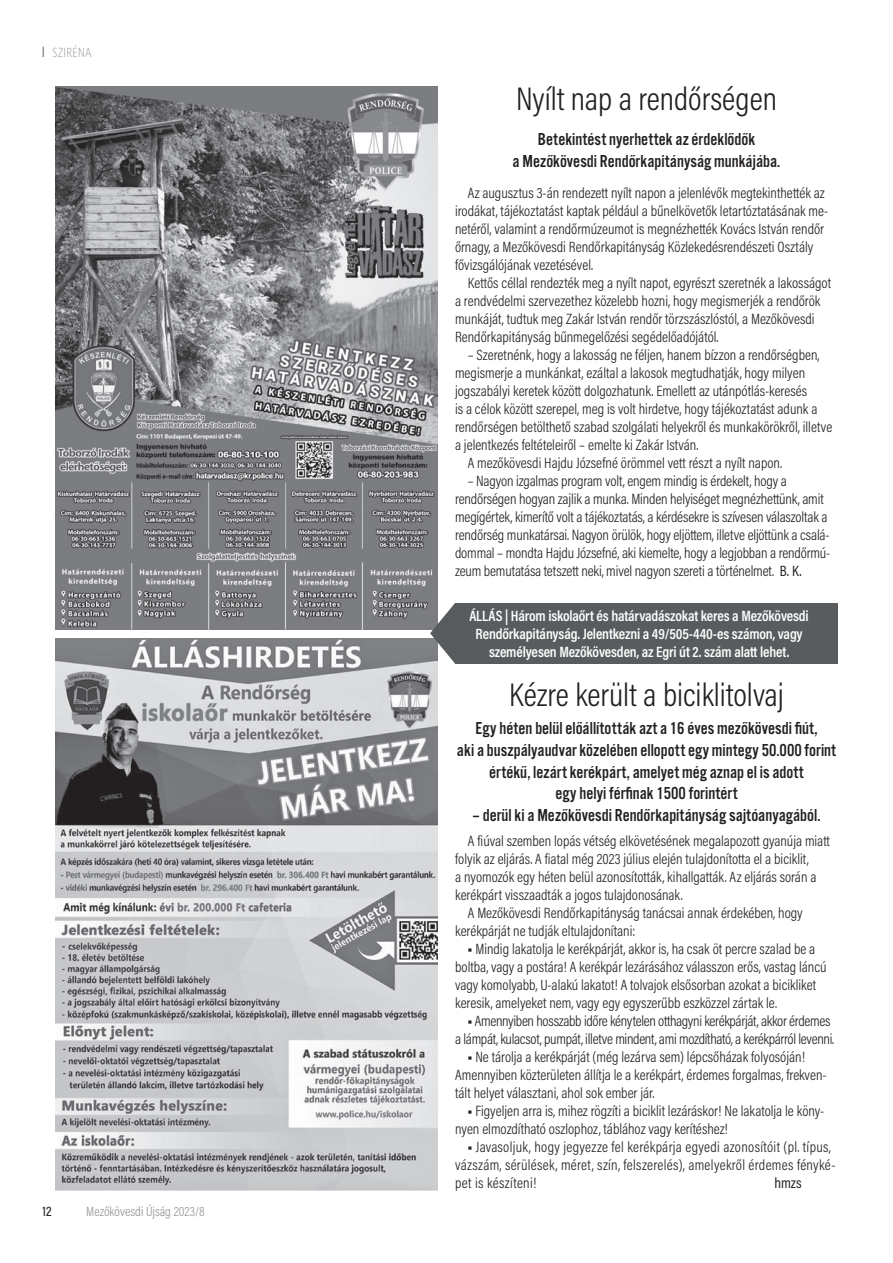
<style>
.page{position:relative;width:893px;height:1263px;background:#fff}
.page>*{position:absolute;margin:0;border:0;box-sizing:border-box;transform-origin:0 0}
.t1{font:300 33px "Acumin Pro Cond";color:#231f20}
.t2{font:18px/21.6px "Alternate Got No 3 D";color:#231f20;text-align:center}
.t3{font:300 15px/18px "Acumin Pro Cond";color:#231f20}
.t4{font:600 15px/18px "Acumin Pro Cond";letter-spacing:-.01em;color:#fff;text-align:center}
.t5{font:300 15px/18px "Acumin Pro Cond";letter-spacing:.02em;color:#231f20}
.t6{font:300 15px/18px "Acumin Pro Cond";letter-spacing:-.02em;color:#231f20;text-align:right}
.t7{font:15px "Acumin Pro Cond";color:#231f20}
.t8{font:300 13.5px "Acumin Pro Cond";color:#939598}
.t9{font:200 13.5px "Ingra Cd";color:#939598}
.t10{font:500 13.5px "Acumin Pro Cond";color:#231f20}
.s1{font-weight:400}
.s2{font-weight:900}
</style>
<div class="page">
<img style="left:55px;top:86px;width:383px;height:543px">
<img style="left:55px;top:638px;width:383px;height:553px">
<div style="left:455px;top:603px;width:383px;height:61px;background:#585c5e"></div>
<svg style="left:430px;top:603px;width:25px;height:61px"></svg>
<p class="t9" style="left:53px;top:44px;width:41px">SZIRÉNA</p>
<p class="t10" style="left:43px;top:1202px;width:11px">12</p>
<p class="t8" style="left:86px;top:1202px;width:120px">Mezőkövesdi Újság 2023/8</p>
<h1 class="t1" style="left:516px;top:78px;width:262px">Nyílt nap a rendőrségen</h1>
<p class="t2" style="left:513px;top:129px;width:269px">Betekintést nyerhettek az érdeklődők<br>a Mezőkövesdi Rendőrkapitányság munkájába.</p>
<p class="t3" style="left:455px;top:184px;width:375px;text-indent:13px">Az augusztus 3-án rendezett nyílt napon a jelenlévők megtekinthették az irodákat, tájékoztatást kaptak például a bűnelkövetők letartóztatásának me&shy;netéről, valamint a rendőrmúzeumot is megnézhették Kovács István rendőr őrnagy, a Mezőkövesdi Rendőrkapitányság Közlekedésrendészeti Osztály fővizsgálójának vezetésével.</p>
<p class="t3" style="left:455px;top:274px;width:378px;text-indent:13px">Kettős céllal rendezték meg a nyílt napot, egyrészt szeretnék a lakosságot a rendvédelmi szervezethez közelebb hozni, hogy megismerjék a rendőrök munkáját, tudtuk meg Zakár István rendőr törzszászlóstól, a Mezőkövesdi Rendőrkapitányság bűnmegelőzési segédelőadójától.</p>
<p class="t3" style="left:468px;top:346px;width:353px">– Szeretnénk, hogy a lakosság ne féljen, hanem bízzon a rendőrségben,</p>
<p class="t3" style="left:455px;top:364px;width:352px">megismerje a munkánkat, ezáltal a lakosok megtudhatják, hogy milyen</p>
<p class="t3" style="left:455px;top:382px;width:354px">jogszabályi keretek között dolgozhatunk. Emellett az utánpótlás-keresés</p>
<p class="t3" style="left:455px;top:400px;width:364px">is a célok között szerepel, meg is volt hirdetve, hogy tájékoztatást adunk a</p>
<p class="t3" style="left:455px;top:418px;width:379px">rendőrségen betölthető szabad szolgálati helyekről és munkakörökről, illetve</p>
<p class="t3" style="left:455px;top:436px;width:245px">a jelentkezés feltételeiről – emelte ki Zakár István.</p>
<p class="t3" style="left:468px;top:454px;width:316px">A mezőkövesdi Hajdu Józsefné örömmel vett részt a nyílt napon.</p>
<p class="t3" style="left:455px;top:472px;width:377px;text-indent:13px">– Nagyon izgalmas program volt, engem mindig is érdekelt, hogy a rendőrségen hogyan zajlik a munka. Minden helyiséget megnézhettünk, amit megígértek, kimerítő volt a tájékoztatás, a kérdésekre is szívesen válaszoltak a rendőrség munkatársai. Nagyon örülök, hogy eljöttem, illetve eljöttünk a csalá&shy;dommal – mondta Hajdu Józsefné, aki kiemelte, hogy a legjobban a rendőrmú&shy;zeum bemutatása tetszett neki, mivel nagyon szereti a történelmet. <span class="s1">B. K.</span></p>
<p class="t4" style="left:469px;top:606px;width:341px">ÁLLÁS | Három iskolaőrt és határvadászokat keres a Mezőkövesdi<br>Rendőrkapitányság. Jelentkezni a 49/505-440-es számon, vagy személyesen Mezőkövesden, az Egri út 2. szám alatt lehet.</p>
<h1 class="t1" style="left:509px;top:673px;width:276px">Kézre került a biciklitolvaj</h1>
<p class="t2" style="left:457px;top:718px;width:381px">Egy héten belül előállították azt a 16 éves mezőkövesdi fiút,<br>aki a buszpályaudvar közelében ellopott egy mintegy 50.000 forint értékű, lezárt kerékpárt, amelyet még aznap el is adott<br>egy helyi férfinak 1500 forintért</p>
<p class="t2" style="left:473px;top:804px;width:349px">– derül ki a Mezőkövesdi Rendőrkapitányság sajtóanyagából.</p>
<p class="t3" style="left:468px;top:832px;width:364px">A fiúval szemben lopás vétség elkövetésének megalapozott gyanúja miatt</p>
<p class="t3" style="left:455px;top:850px;width:355px">folyik az eljárás. A fiatal még 2023 július elején tulajdonította el a biciklit,</p>
<p class="t3" style="left:455px;top:868px;width:363px">a nyomozók egy héten belül azonosították, kihallgatták. Az eljárás során a</p>
<p class="t3" style="left:455px;top:886px;width:229px">kerékpárt visszaadták a jogos tulajdonosának.</p>
<p class="t3" style="left:468px;top:904px;width:336px">A Mezőkövesdi Rendőrkapitányság tanácsai annak érdekében, hogy</p>
<p class="t3" style="left:455px;top:922px;width:182px">kerékpárját ne tudják eltulajdonítani:</p>
<p class="t3" style="left:455px;top:940px;width:373px;text-indent:13px"><span class="s2">•</span> Mindig lakatolja le kerékpárját, akkor is, ha csak öt percre szalad be a boltba, vagy a postára! A kerékpár lezárásához válasszon erős, vastag láncú vagy komolyabb, U-alakú lakatot! A tolvajok elsősorban azokat a bicikliket keresik, amelyeket nem, vagy egy egyszerűbb eszközzel zártak le.</p>
<p class="t6" style="left:455px;top:1012px;width:380px"><span class="s2">•</span> Amennyiben hosszabb időre kénytelen otthagyni kerékpárját, akkor érdemes<br>a lámpát, kulacsot, pumpát, illetve mindent, ami mozdítható, a kerékpárról levenni.</p>
<p class="t3" style="left:455px;top:1048px;width:373px;text-indent:13px"><span class="s2">•</span> Ne tárolja a kerékpárját (még lezárva sem) lépcsőházak folyosóján!<br>Amennyiben közterületen állítja le a kerékpárt, érdemes forgalmas, frekven&shy;tált helyet választani, ahol sok ember jár.</p>
<p class="t3" style="left:455px;top:1102px;width:371px;text-indent:13px"><span class="s2">•</span> Figyeljen arra is, mihez rögzíti a biciklit lezáráskor! Ne lakatolja le kön - nyen elmozdítható oszlophoz, táblához vagy kerítéshez!</p>
<p class="t5" style="left:455px;top:1138px;width:382px;text-indent:13px"><span class="s2">•</span> Javasoljuk, hogy jegyezze fel kerékpárja egyedi azonosítóit (pl. típus, vázszám, sérülések, méret, szín, felszerelés), amelyekről érdemes fényké&shy;pet is készíteni!</p>
<p class="t7" style="left:774px;top:1173px;width:29px">hmzs</p>
</div>
